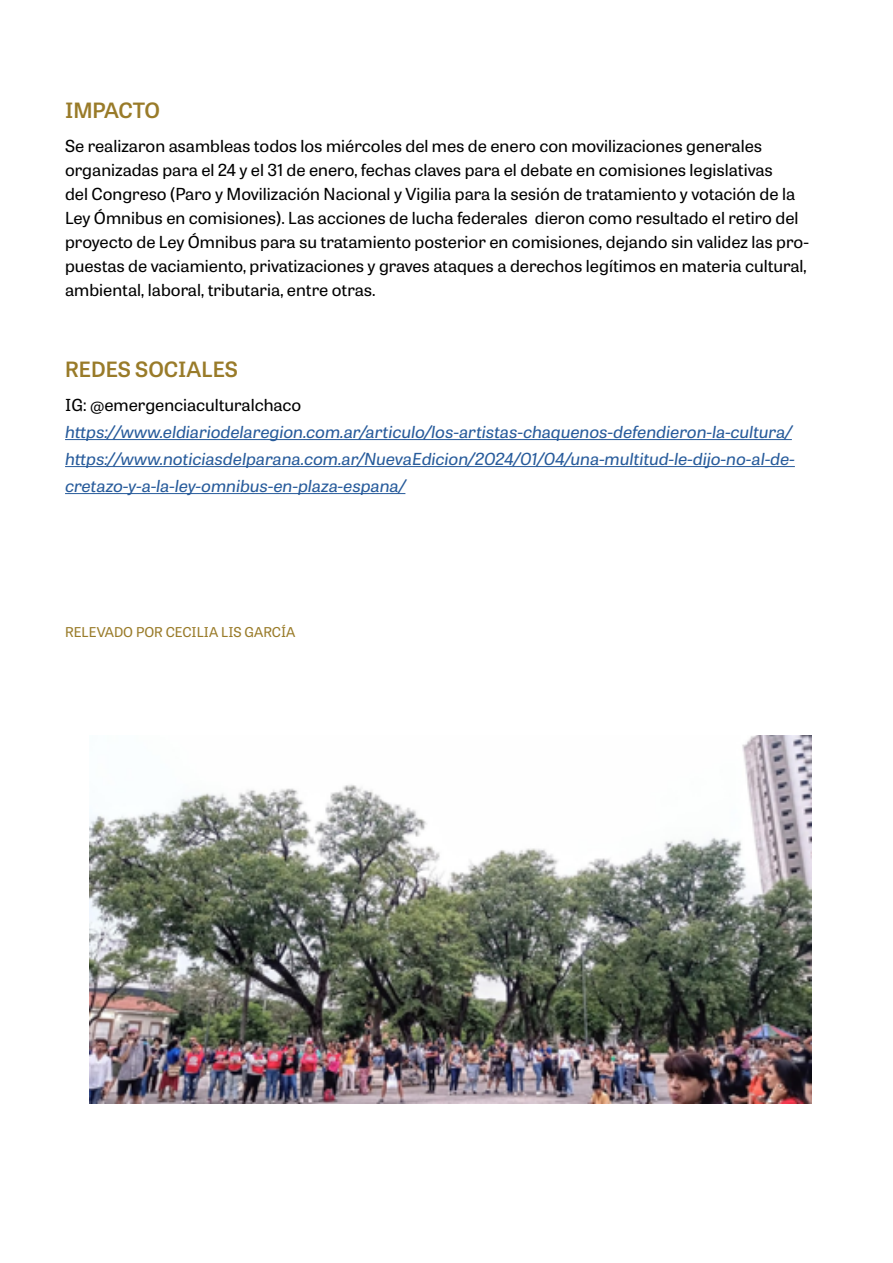
<style>
.page{position:relative;width:893px;height:1263px;background:#fff}
.page>*{position:absolute;margin:0;border:0;box-sizing:border-box;transform-origin:0 0}
.t1{font:600 21px "Tablet Gothic Wide";color:#997b29}
.t2{font:16.5px/24px "Tablet Gothic Wide";color:#000}
.t3{font:italic 16.5px/27px "Tablet Gothic Wide";color:#275b9b}
.t4{font:13.5px "Tablet Gothic Wide";color:#997b29}
</style>
<div class="page">
<hr style="left:65px;top:439px;width:727px;height:1px;background:#275b9b">
<hr style="left:65px;top:466px;width:730px;height:1px;background:#275b9b">
<hr style="left:65px;top:493px;width:340px;height:1px;background:#275b9b">
<img style="left:89px;top:736px;width:722px;height:367px">
<p class="t1" style="left:65px;top:95px;width:96px">IMPACTO</p>
<p class="t2" style="left:65px;top:133px;width:745px">Se realizaron asambleas todos los miércoles del mes de enero con movilizaciones generales organizadas para el 24 y el 31 de enero, fechas claves para el debate en comisiones legislativas<br>del Congreso (Paro y Movilización Nacional y Vigilia para la sesión de tratamiento y votación de la Ley Ómnibus en comisiones). Las acciones de lucha federales dieron como resultado el retiro del proyecto de Ley Ómnibus para su tratamiento posterior en comisiones, dejando sin validez las pro&shy;puestas de vaciamiento, privatizaciones y graves ataques a derechos legítimos en materia cultural, ambiental, laboral, tributaria, entre otras.</p>
<p class="t1" style="left:65px;top:355px;width:174px">REDES SOCIALES</p>
<p class="t2" style="left:65px;top:392px;width:238px">IG: @emergenciaculturalchaco</p>
<p class="t3" style="left:65px;top:418px;width:731px">https://www.eldiariodelaregion.com.ar/articulo/los-artistas-chaquenos-defendieron-la-cultura/ https://www.noticiasdelparana.com.ar/NuevaEdicion/2024/01/04/una-multitud-le-dijo-no-al-de&shy;cretazo-y-a-la-ley-omnibus-en-plaza-espana/</p>
<p class="t4" style="left:65px;top:622px;width:232px">RELEVADO POR CECILIA LIS GARCÍA</p>
</div>
